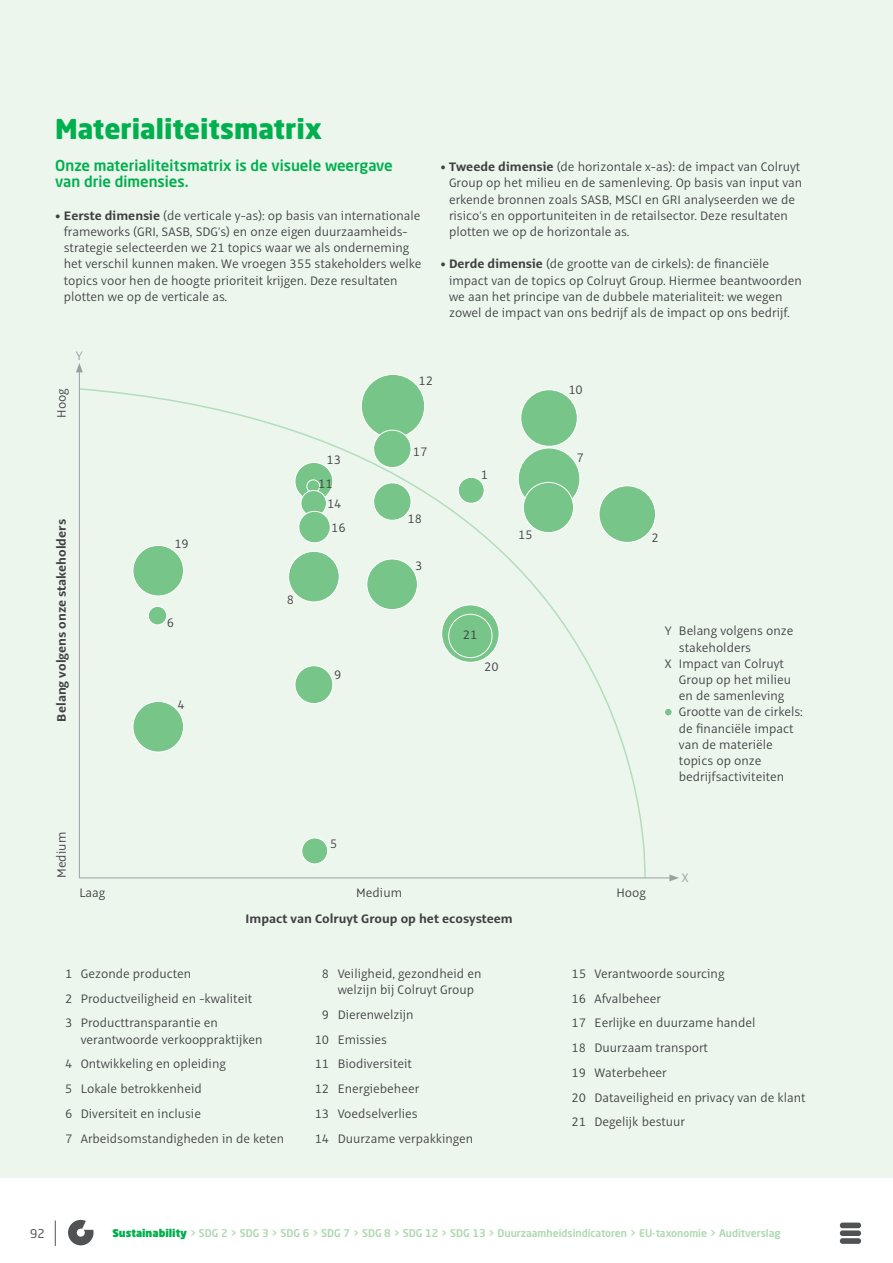
<style>
.page{position:relative;width:893px;height:1263px;background:#fff}
.page>*{position:absolute;margin:0;border:0;box-sizing:border-box;transform-origin:0 0}
.t1{font:900 27px "Neo Sans Std";color:#00af4d}
.t2{font:500 15px/16.2px "Neo Sans Std";color:#00af4d}
.t3{font:300 13.5px/24.8px "Alto Pro";color:#414042}
.t4{font:700 13.5px "Alto Pro";color:#414042}
.t5{font:300 13.5px "Alto Pro";color:#9d9fa2}
.t6{font:12px "Neo Sans Std";color:#515254}
.t7{font:500 10.5px "Neo Sans Std";color:#acd8ae}
.s1{font-weight:700}
.s2{font-weight:900;color:#00af4d}
</style>
<div class="page">
<svg style="left:68px;top:1220px;width:26px;height:25px"></svg>
<svg style="left:55px;top:1221px;width:1px;height:24px"></svg>
<div style="left:0;top:0;width:893px;height:1178px;background:#ecf6ed"></div>
<div style="left:361px;top:374px;width:64px;height:64px;background:#77c588;border-radius:50%"></div>
<svg style="left:78px;top:387px;width:585px;height:492px"></svg>
<hr style="left:79px;top:877px;width:593px;height:1px;background:#9d9fa2">
<svg style="left:669px;top:874px;width:10px;height:7px"></svg>
<hr style="left:79px;top:370px;width:1px;height:508px;background:#9d9fa2">
<svg style="left:76px;top:363px;width:7px;height:9px"></svg>
<div style="left:664px;top:708px;width:8px;height:8px;background:#77c588;border-radius:50%"></div>
<div style="left:664px;top:708px;width:9px;height:8px;border:1px solid #fff;border-radius:50%"></div>
<div style="left:840px;top:1230px;width:21px;height:6px;background:#515254;border-radius:3px"></div>
<div style="left:840px;top:1222px;width:21px;height:6px;background:#515254;border-radius:3px"></div>
<div style="left:840px;top:1238px;width:21px;height:6px;background:#515254;border-radius:3px"></div>
<h1 class="t1" style="left:55px;top:111px;width:269px">Materialiteitsmatrix</h1>
<p class="t2" style="left:55px;top:157px;width:339px">Onze materialiteitsmatrix is de visuele weergave van drie dimensies.</p>
<p class="t3" style="left:64px;top:207px;width:359px;line-height:16.2px;text-indent:-9px"><span class="s1">• Eerste dimensie</span> (de verticale y-as): op basis van internationale frameworks (GRI, SASB, SDG’s) en onze eigen duurzaamheids&shy;strategie selecteerden we 21 topics waar we als onderneming het verschil kunnen maken. We vroegen 355 stakeholders welke topics voor hen de hoogte prioriteit krijgen. Deze resultaten plotten we op de verticale as.</p>
<p class="t3" style="left:449px;top:159px;width:355px;line-height:16.2px;text-indent:-9px"><span class="s1">• Tweede dimensie</span> (de horizontale x-as): de impact van Colruyt Group op het milieu en de samenleving. Op basis van input van erkende bronnen zoals SASB, MSCI en GRI analyseerden we de risico’s en opportuniteiten in de retailsector. Deze resultaten plotten we op de horizontale as.</p>
<p class="t3" style="left:449px;top:256px;width:354px;line-height:16.2px;text-indent:-9px"><span class="s1">• Derde dimensie</span> (de grootte van de cirkels): de financiële impact van de topics op Colruyt Group. Hiermee beantwoorden we aan het principe van de dubbele materialiteit: we wegen zowel de impact van ons bedrijf als de impact op ons bedrijf.</p>
<p class="t5" style="left:76px;top:347px;width:8px">Y</p>
<p class="t3" style="left:49px;top:418px;width:31px;rotate:-90deg">Hoog</p>
<p class="t4" style="left:53px;top:721px;width:204px;rotate:-90deg">Belang volgens onze stakeholders</p>
<p class="t3" style="left:174px;top:531px;width:16px">19</p>
<p class="t3" style="left:167px;top:611px;width:9px">6</p>
<p class="t3" style="left:177px;top:692px;width:9px">4</p>
<p class="t3" style="left:287px;top:587px;width:9px">8</p>
<p class="t3" style="left:326px;top:447px;width:16px">13</p>
<p class="t3" style="left:318px;top:472px;width:16px">11</p>
<p class="t3" style="left:327px;top:492px;width:16px">14</p>
<p class="t3" style="left:331px;top:515px;width:16px">16</p>
<p class="t3" style="left:334px;top:662px;width:9px">9</p>
<p class="t3" style="left:418px;top:368px;width:16px">12</p>
<p class="t3" style="left:413px;top:439px;width:16px">17</p>
<p class="t3" style="left:407px;top:507px;width:16px">18</p>
<p class="t3" style="left:415px;top:554px;width:9px">3</p>
<p class="t3" style="left:568px;top:378px;width:16px">10</p>
<p class="t3" style="left:481px;top:462px;width:9px">1</p>
<p class="t3" style="left:576px;top:445px;width:9px">7</p>
<p class="t3" style="left:518px;top:522px;width:16px">15</p>
<p class="t3" style="left:651px;top:525px;width:9px">2</p>
<p class="t3" style="left:463px;top:622px;width:16px">21</p>
<p class="t3" style="left:665px;top:619px;width:130px">Y Belang volgens onze</p>
<p class="t3" style="left:679px;top:635px;width:73px">stakeholders</p>
<p class="t3" style="left:665px;top:651px;width:120px">X Impact van Colruyt</p>
<p class="t3" style="left:679px;top:667px;width:114px">Group op het milieu</p>
<p class="t3" style="left:679px;top:683px;width:107px">en de samenleving</p>
<p class="t3" style="left:679px;top:700px;width:125px">Grootte van de cirkels:</p>
<p class="t3" style="left:679px;top:716px;width:116px">de financiële impact</p>
<p class="t3" style="left:679px;top:732px;width:95px">van de materiële</p>
<p class="t3" style="left:679px;top:748px;width:84px">topics op onze</p>
<p class="t3" style="left:679px;top:764px;width:107px">bedrijfsactiviteiten</p>
<p class="t3" style="left:484px;top:654px;width:16px">20</p>
<p class="t3" style="left:49px;top:878px;width:47px;rotate:-90deg">Medium</p>
<p class="t3" style="left:330px;top:831px;width:9px">5</p>
<p class="t5" style="left:682px;top:869px;width:8px">X</p>
<p class="t3" style="left:79px;top:880px;width:28px">Laag</p>
<p class="t3" style="left:356px;top:880px;width:47px">Medium</p>
<p class="t4" style="left:245px;top:910px;width:269px">Impact van Colruyt Group op het ecosysteem</p>
<p class="t3" style="left:65px;top:961px;width:189px">1 Gezonde producten<br>2 Productveiligheid en -kwaliteit<br>3 Producttransparantie en</p>
<p class="t3" style="left:65px;top:1027px;width:221px;text-indent:16px">verantwoorde verkooppraktijken<br>4 Ontwikkeling en opleiding<br>5 Lokale betrokkenheid<br>6 Diversiteit en inclusie<br>7 Arbeidsomstandigheden in de keten</p>
<p class="t3" style="left:338px;top:966px;width:145px;line-height:16.2px;text-indent:-16px">8 Veiligheid, gezondheid en welzijn bij Colruyt Group</p>
<p class="t3" style="left:315px;top:1002px;width:160px;text-indent:7px">9 Dierenwelzijn<br>10 Emissies<br>11 Biodiversiteit<br>12 Energiebeheer<br>13 Voedselverlies<br>14 Duurzame verpakkingen</p>
<p class="t3" style="left:616px;top:880px;width:31px">Hoog</p>
<p class="t3" style="left:571px;top:961px;width:236px">15 Verantwoorde sourcing<br>16 Afvalbeheer<br>17 Eerlijke en duurzame handel<br>18 Duurzaam transport<br>19 Waterbeheer<br>20 Dataveiligheid en privacy van de klant<br>21 Degelijk bestuur</p>
<p class="t6" style="left:30px;top:1226px;width:16px">92</p>
<p class="t7" style="left:112px;top:1226px;width:670px"><span class="s2">Sustainability</span> &gt; SDG 2 &gt; SDG 3 &gt; SDG 6 &gt; SDG 7 &gt; SDG 8 &gt; SDG 12 &gt; SDG 13 &gt; Duurzaamheidsindicatoren &gt; EU-taxonomie &gt; Auditverslag</p>
</div>
